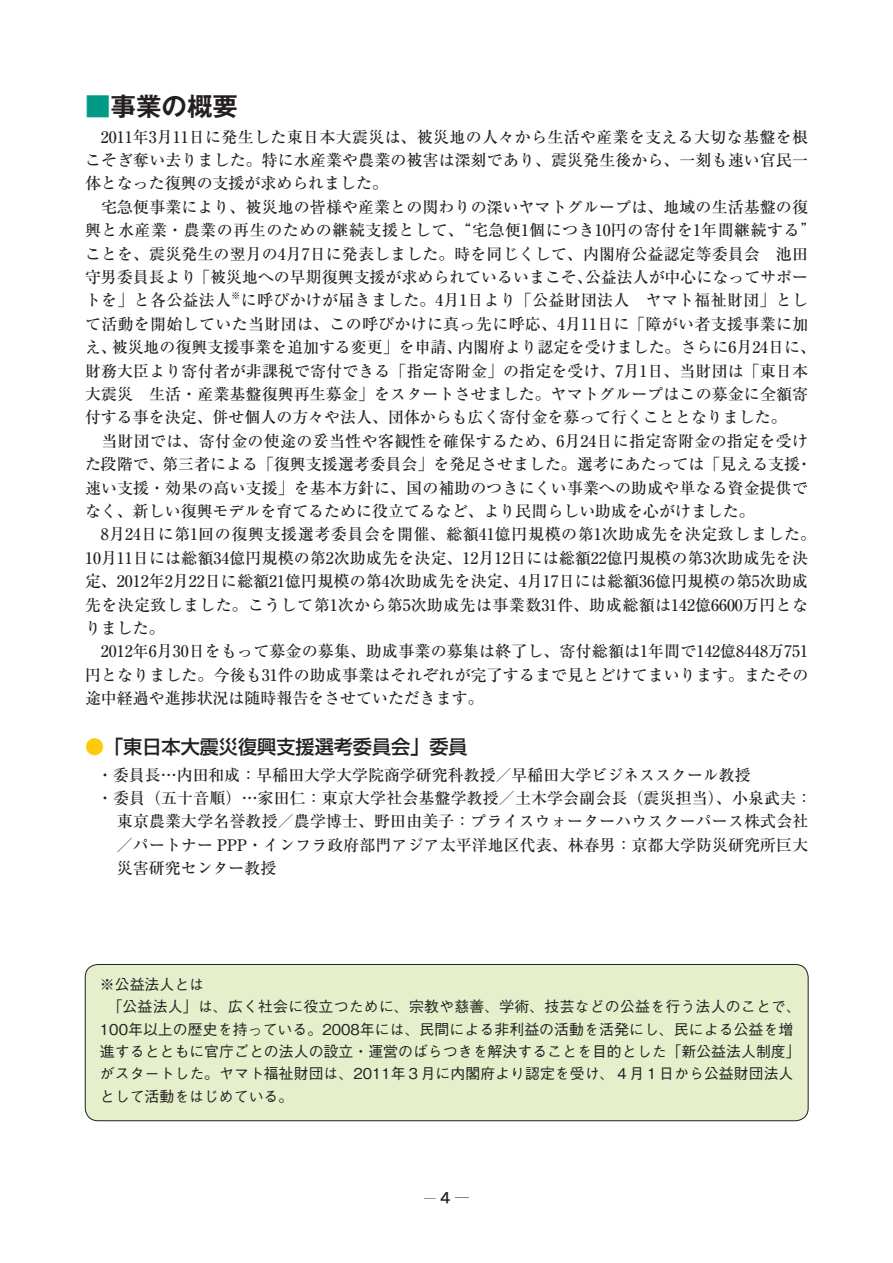
<style>
.page{position:relative;width:893px;height:1263px;background:#fff}
.page>*{position:absolute;margin:0;border:0;box-sizing:border-box;transform-origin:0 0}
.t1{font:700 25.5px "Gothic MB101 Pro De";color:#231f20}
.t2{font:500 19.2px "Shin Go Pro";color:#231f20}
.t3{font:500 15.9px/23.4px "Ryumin Pro";letter-spacing:.01em;color:#231f20}
.t4{font:500 14.85px/22.4px "Gothic BBB Pro";color:#231f20}
.t5{font:700 13.8px "TBUD Go Std";color:#231f20}
.t6{font:500 9.3px "Ryumin Pro";color:#231f20}
.s1{color:#009b87}
.s2{color:#feca0a}
.s3{font-size:11.7px}
</style>
<div class="page">
<div style="left:85px;top:964px;width:723px;height:157px;background:#e5efcb;border-radius:13px"></div>
<div style="left:85px;top:964px;width:723px;height:157px;border:1px solid #231f20;border-radius:13px"></div>
<h1 class="t1" style="left:85px;top:85px;width:155px"><span class="s1">■</span>事業の概要</h1>
<p class="t3" style="left:85px;top:124px;width:733px">　2011年3月11日に発生した東日本大震災は、被災地の人々から生活や産業を支える大切な基盤を根こそぎ奪い去りました。特に水産業や農業の被害は深刻であり、震災発生後から、一刻も速い官民一体となった復興の支援が求められました。<br>　宅急便事業により、被災地の皆様や産業との関わりの深いヤマトグループは、地域の生活基盤の復興と水産業・農業の再生のための継続支援として、“宅急便1個につき10円の寄付を1年間継続する”ことを、震災発生の翌月の4月7日に発表しました。時を同じくして、内閣府公益認定等委員会　池田守男委員長より「被災地への早期復興支援が求められているいまこそ、公益法人が中心になってサポートを」と各公益法人</p>
<p class="t6" style="left:231px;top:288px;width:11px">※</p>
<p class="t3" style="left:85px;top:288px;width:733px;text-indent:156px">に呼びかけが届きました。4月1日より「公益財団法人　ヤマト福祉財団」として活動を開始していた当財団は、この呼びかけに真っ先に呼応、4月11日に「障がい者支援事業に加え、被災地の復興支援事業を追加する変更」を申請、内閣府より認定を受けました。さらに6月24日に、財務大臣より寄付者が非課税で寄付できる「指定寄附金」の指定を受け、7月1日、当財団は「東日本大震災　生活・産業基盤復興再生募金」をスタートさせました。ヤマトグループはこの募金に全額寄付する事を決定、併せ個人の方々や法人、団体からも広く寄付金を募って行くこととなりました。<br>　当財団では、寄付金の使途の妥当性や客観性を確保するため、6月24日に指定寄附金の指定を受けた段階で、第三者による「復興支援選考委員会」を発足させました。選考にあたっては「見える支援・速い支援・効果の高い支援」を基本方針に、国の補助のつきにくい事業への助成や単なる資金提供でなく、新しい復興モデルを育てるために役立てるなど、より民間らしい助成を心がけました。<br>　8月24日に第1回の復興支援選考委員会を開催、総額41億円規模の第1次助成先を決定致しました。10月11日には総額34億円規模の第2次助成先を決定、12月12日には総額22億円規模の第3次助成先を決定、2012年2月22日に総額21億円規模の第4次助成先を決定、4月17日には総額36億円規模の第5次助成先を決定致しました。こうして第1次から第5次助成先は事業数31件、助成総額は142億6600万円となりました。<br>　2012年6月30日をもって募金の募集、助成事業の募集は終了し、寄付総額は1年間で142億8448万751円となりました。今後も31件の助成事業はそれぞれが完了するまで見とどけてまいります。またその途中経過や進捗状況は随時報告をさせていただきます。</p>
<p class="t2" style="left:85px;top:730px;width:384px"><span class="s2">●</span>「東日本大震災復興支援選考委員会」委員</p>
<p class="t3" style="left:97px;top:762px;width:655px">・委員長…内田和成：早稲田大学大学院商学研究科教授／早稲田大学ビジネススクール教授</p>
<p class="t3" style="left:97px;top:785px;width:717px">・委員（五十音順）…家田仁：東京大学社会基盤学教授／土木学会副会長（震災担当）、小泉武夫：</p>
<p class="t3" style="left:117px;top:808px;width:693px">東京農業大学名誉教授／農学博士、野田由美子：プライスウォーターハウスクーパース株式会社</p>
<p class="t3" style="left:117px;top:832px;width:693px">／パートナー PPP・インフラ政府部門アジア太平洋地区代表、林春男：京都大学防災研究所巨大</p>
<p class="t3" style="left:117px;top:855px;width:161px">災害研究センター教授</p>
<p class="t4" style="left:100px;top:971px;width:702px">※公益法人とは<br>　「公益法人」は、広く社会に役立つために、宗教や慈善、学術、技芸などの公益を行う法人のことで、100年以上の歴史を持っている。2008年には、民間による非利益の活動を活発にし、民による公益を増進するとともに官庁ごとの法人の設立・運営のばらつきを解決することを目的とした「新公益法人制度」がスタートした。ヤマト福祉財団は、2011年３月に内閣府より認定を受け、４月１日から公益財団法人として活動をはじめている。</p>
<p class="t5" style="left:424px;top:1186px;width:46px"><span class="s3">─</span> 4 ─</p>
</div>
